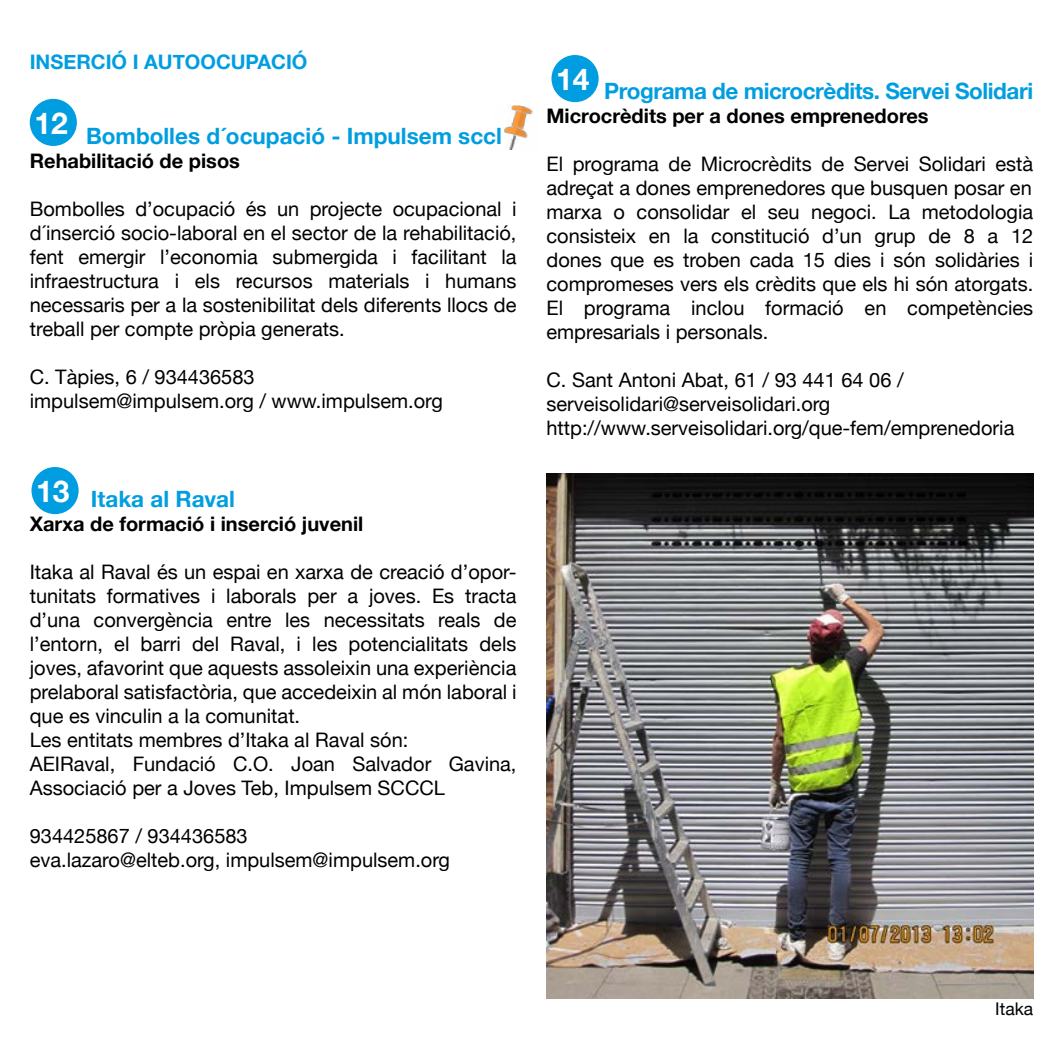
<style>
.page{position:relative;width:1063px;height:1063px;background:#fff}
.page>*{position:absolute;margin:0;border:0;box-sizing:border-box;transform-origin:0 0}
.t1{font:700 30px "Helvetica Neue";color:#fff}
.t2{font:700 22.5px "Helvetica Neue";color:#009ee0}
.t3{font:700 22.5px "Helvetica Neue";letter-spacing:-.02em;color:#009ee0}
.t4{font:20px/24px "Helvetica Neue";color:#000}
.t5{font:700 20px "Helvetica Neue";color:#000}
.t6{font:700 20px "Helvetica Neue";color:#009ee0}
.t7{font:17.5px "Helvetica Neue";color:#000}
</style>
<div class="page">
<img style="left:546px;top:473px;width:487px;height:525px">
<div style="left:31px;top:100px;width:45px;height:45px;background:#009ee0;border-radius:50%"></div>
<div style="left:30px;top:99px;width:47px;height:47px;border:2px solid #009ee0;border-radius:50%"></div>
<div style="left:33px;top:468px;width:44px;height:45px;background:#009ee0;border-radius:50%"></div>
<div style="left:31px;top:467px;width:48px;height:47px;border:2px solid #009ee0;border-radius:50%"></div>
<div style="left:553px;top:56px;width:44px;height:45px;background:#009ee0;border-radius:50%"></div>
<div style="left:551px;top:55px;width:48px;height:47px;border:2px solid #009ee0;border-radius:50%"></div>
<img style="left:504px;top:105px;width:29px;height:45px">
<p class="t6" style="left:30px;top:44px;width:279px">INSERCIÓ I AUTOOCUPACIÓ</p>
<h1 class="t1" style="left:35px;top:96px;width:35px">12</h1>
<p class="t2" style="left:86px;top:116px;width:417px">Bombolles d´ocupació - Impulsem sccl</p>
<p class="t5" style="left:30px;top:143px;width:212px">Rehabilitació de pisos</p>
<p class="t4" style="left:30px;top:196px;width:488px;text-align:justify">Bombolles d’ocupació és un projecte ocupacional i d´inserció socio-laboral en el sector de la rehabilitació, fent emergir l’economia submergida i facilitant la infraestructura i els recursos materials i humans necessaris per a la sostenibilitat dels diferents llocs de treball per compte pròpia generats.</p>
<p class="t4" style="left:30px;top:364px;width:415px">C. Tàpies, 6 / 934436583 impulsem@impulsem.org / www.impulsem.org</p>
<h1 class="t1" style="left:36px;top:464px;width:35px">13</h1>
<p class="t2" style="left:91px;top:479px;width:146px">Itaka al Raval</p>
<p class="t5" style="left:30px;top:506px;width:335px">Xarxa de formació i inserció juvenil</p>
<p class="t4" style="left:30px;top:559px;width:488px">Itaka al Raval és un espai en xarxa de creació d’opor&shy;tunitats formatives i laborals per a joves. Es tracta d’una convergència entre les necessitats reals de l’entorn, el barri del Raval, i les potencialitats dels joves, afavorint que aquests assoleixin una experiència prelaboral satisfactòria, que accedeixin al món laboral i que es vinculin a la comunitat.<br>Les entitats membres d’Itaka al Raval són:<br>AEIRaval, Fundació C.O. Joan Salvador Gavina, Associació per a Joves Teb, Impulsem SCCCL</p>
<p class="t4" style="left:30px;top:823px;width:422px">934425867 / 934436583<br>eva.lazaro@elteb.org, impulsem@impulsem.org</p>
<h1 class="t1" style="left:556px;top:52px;width:35px">14</h1>
<p class="t3" style="left:604px;top:70px;width:430px">Programa de microcrèdits. Servei Solidari</p>
<p class="t5" style="left:546px;top:97px;width:384px">Microcrèdits per a dones emprenedores</p>
<p class="t4" style="left:546px;top:150px;width:488px;text-align:justify">El programa de Microcrèdits de Servei Solidari està adreçat a dones emprenedores que busquen posar en marxa o consolidar el seu negoci. La metodologia consisteix en la constitució d’un grup de 8 a 12 dones que es troben cada 15 dies i són solidàries i compromeses vers els crèdits que els hi són atorgats.<br>El programa inclou formació en competències empresarials i personals.</p>
<p class="t4" style="left:546px;top:366px;width:469px">C. Sant Antoni Abat, 61 / 93 441 64 06 / serveisolidari@serveisolidari.org http://www.serveisolidari.org/que-fem/emprenedoria</p>
<p class="t7" style="left:995px;top:994px;width:39px">Itaka</p>
</div>
